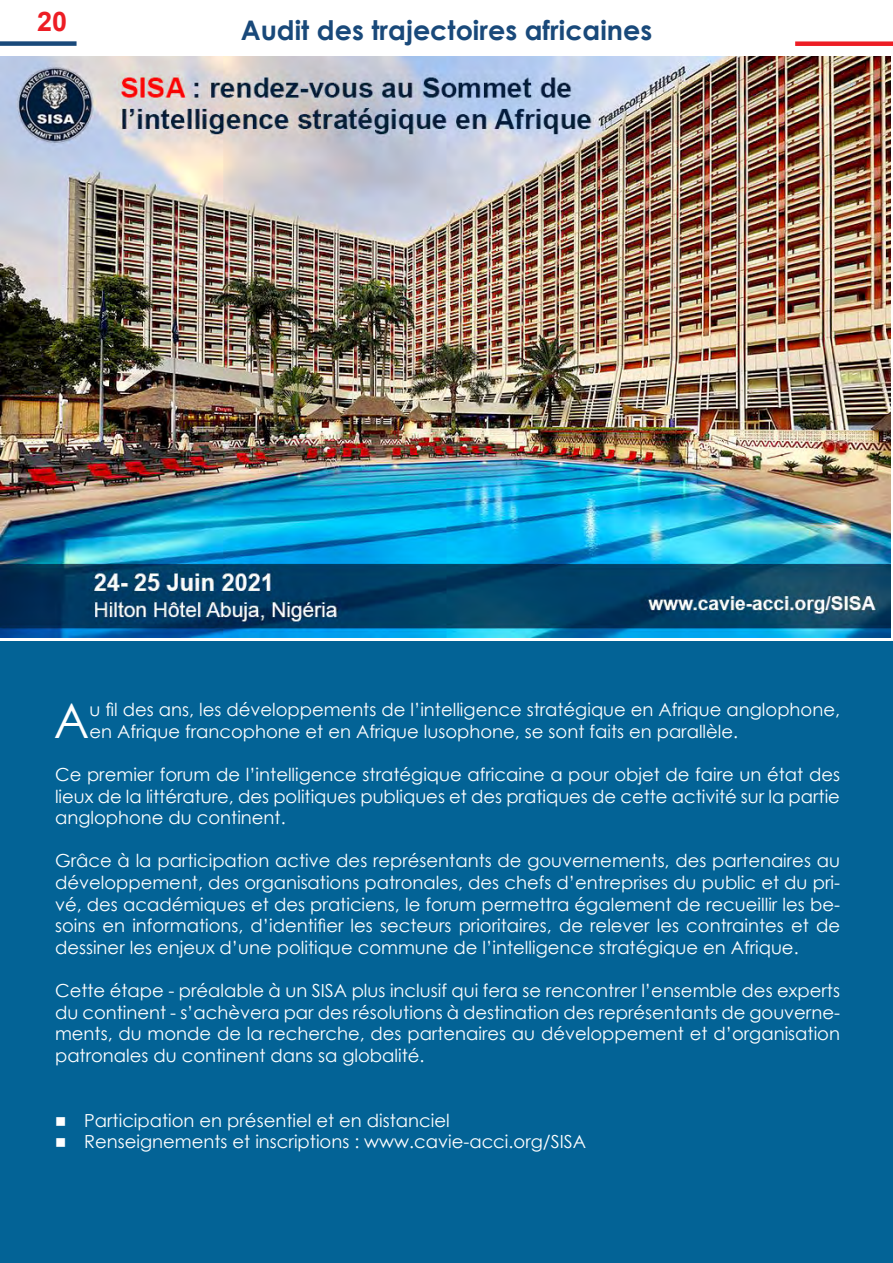
<style>
.page{position:relative;width:893px;height:1263px;background:#fff}
.page>*{position:absolute;margin:0;border:0;box-sizing:border-box;transform-origin:0 0}
.t1{font:48px "Century Gothic";color:#fff}
.t2{font:700 27px "Century Gothic";color:#19497a}
.t3{font:700 27px "Arial";color:#ed1d24}
.t4{font:18px/21.6px "Century Gothic";color:#fff;text-align:justify}
</style>
<div class="page">
<div style="left:0;top:41px;width:77px;height:5px;background:#19497a"></div>
<div style="left:795px;top:41px;width:98px;height:5px;background:#ed1d24"></div>
<div style="left:0;top:642px;width:893px;height:621px;background:#036396"></div>
<img style="left:1px;top:56px;width:890px;height:581px">
<h2 class="t3" style="left:37px;top:4px;width:32px">20</h2>
<h2 class="t2" style="left:241px;top:10px;width:413px">Audit des trajectoires africaines</h2>
<h1 class="t1" style="left:54px;top:687px;width:37px">A</h1>
<p class="t4" style="left:89px;top:699px;width:752px">u fil des ans, les développements de l’intelligence stratégique en Afrique anglophone, en Afrique francophone et en Afrique lusophone, se sont faits en parallèle.</p>
<p class="t4" style="left:55px;top:763px;width:786px">Ce premier forum de l’intelligence stratégique africaine a pour objet de faire un état des lieux de la littérature, des politiques publiques et des pratiques de cette activité sur la partie anglophone du continent.</p>
<p class="t4" style="left:55px;top:850px;width:786px">Grâce à la participation active des représentants de gouvernements, des partenaires au développement, des organisations patronales, des chefs d’entreprises du public et du pri&shy;vé, des académiques et des praticiens, le forum permettra également de recueillir les be&shy;soins en informations, d’identifier les secteurs prioritaires, de relever les contraintes et de dessiner les enjeux d’une politique commune de l’intelligence stratégique en Afrique.</p>
<p class="t4" style="left:55px;top:979px;width:786px">Cette étape - préalable à un SISA plus inclusif qui fera se rencontrer l’ensemble des experts du continent - s’achèvera par des résolutions à destination des représentants de gouverne&shy;ments, du monde de la recherche, des partenaires au développement et d’organisation patronales du continent dans sa globalité.</p>
<p class="t4" style="left:55px;top:1109px;width:396px">■ Participation en présentiel et en distanciel</p>
<p class="t4" style="left:55px;top:1131px;width:532px">■ Renseignements et inscriptions : www.cavie-acci.org/SISA</p>
</div>
